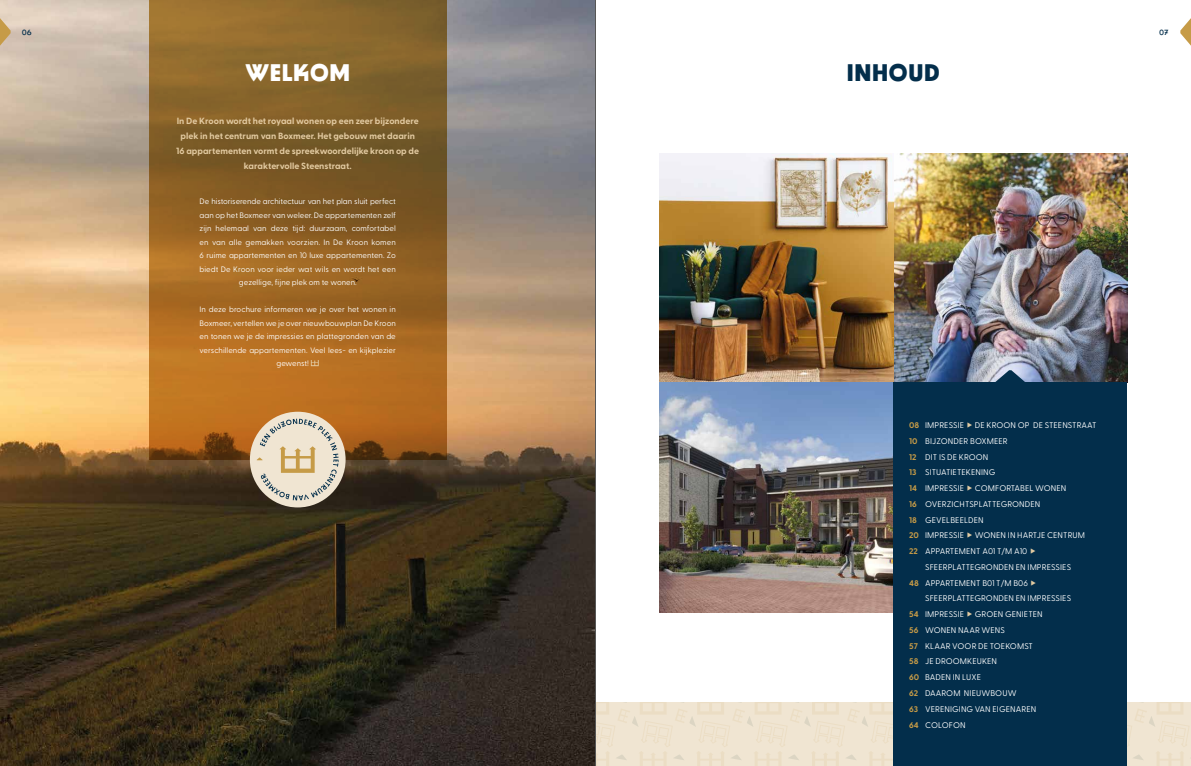
<style>
.page{position:relative;width:1191px;height:766px;background:#fff}
.page>*{position:absolute;margin:0;border:0;box-sizing:border-box;transform-origin:0 0}
.t1{font:700 24px "BD Supper";color:#fff}
.t2{font:700 24px "BD Supper";color:#032e4b}
.t3{font:700 9px/15px "Greycliff CF";color:#e2caa1;text-align:center}
.t4{font:8.25px/15.8px "Greycliff CF";letter-spacing:.01em;color:#fff}
.t5{font:7.88px/13.5px "Greycliff CF";color:#fff;text-align:center}
.t6{font:7.5px "BD Supper";color:#032e4b}
.s1{font-weight:700;color:#c69b47}
</style>
<div class="page">
<svg style="left:595px;top:702px;width:596px;height:64px;background:#ece1ce"></svg>
<img style="left:659px;top:153px;width:468px;height:230px">
<img style="left:659px;top:383px;width:234px;height:229px">
<img style="left:0;top:0;width:595px;height:765px">
<div style="left:893px;top:383px;width:234px;height:382px;background:#032e4b"></div>
<svg style="left:994px;top:370px;width:32px;height:13px"></svg>
<svg style="left:149px;top:0;width:297px;height:459px;background:#976525"></svg>
<div style="left:250px;top:411px;width:95px;height:96px;background:#f0e5d2;border-radius:50%"></div>
<svg style="left:257px;top:418px;width:81px;height:82px"></svg>
<svg style="left:310px;top:360px;width:9px;height:6px"></svg>
<svg style="left:1180px;top:18px;width:11px;height:28px"></svg>
<svg style="left:0;top:11px;width:11px;height:42px"></svg>
<hr style="left:595px;top:0;width:1px;height:765px;background:#575756">
<p class="t6" style="left:22px;top:28px;width:12px">06</p>
<p class="t6" style="left:1159px;top:28px;width:11px">07</p>
<h1 class="t1" style="left:245px;top:57px;width:107px">WELKOM</h1>
<p class="t3" style="left:176px;top:113px;width:244px">In De Kroon wordt het royaal wonen op een zeer bijzondere plek in het centrum van Boxmeer. Het gebouw met daarin 16 appartementen vormt de spreekwoordelijke kroon op de karaktervolle Steenstraat.</p>
<p class="t5" style="left:200px;top:194px;width:198px">De historiserende architectuur van het plan sluit perfect aan op het Boxmeer van weleer. De appartementen zelf zijn helemaal van deze tijd: duurzaam, comfortabel en van alle gemakken voorzien. In De Kroon komen 6 ruime appartementen en 10 luxe appartementen. Zo biedt De Kroon voor ieder wat wils en wordt het een gezellige, fijne plek om te wonen.</p>
<p class="t5" style="left:200px;top:302px;width:198px">In deze brochure informeren we je over het wonen in</p>
<p class="t5" style="left:200px;top:315px;width:198px">Boxmeer, vertellen we je over nieuwbouwplan De Kroon</p>
<p class="t5" style="left:200px;top:329px;width:198px">en tonen we je de impressies en plattegronden van de</p>
<p class="t5" style="left:200px;top:342px;width:198px">verschillende appartementen. Veel lees- en kijkplezier</p>
<p class="t5" style="left:276px;top:356px;width:34px">gewenst!</p>
<h1 class="t2" style="left:846px;top:57px;width:95px">INHOUD</h1>
<p class="t4" style="left:909px;top:416px;width:189px;text-indent:66px">DE KROON OP DE STEENSTRAAT<br><span class="s1">10</span> BIJZONDER BOXMEER<br><span class="s1">12</span> DIT IS DE KROON<br><span class="s1">13</span> SITUATIETEKENING<br><span class="s1">14</span> IMPRESSIE</p>
<p class="t4" style="left:909px;top:416px;width:56px"><span class="s1">08</span> IMPRESSIE</p>
<p class="t4" style="left:909px;top:479px;width:159px;text-indent:66px">COMFORTABEL WONEN<br><span class="s1">16</span> OVERZICHTSPLATTEGRONDEN<br><span class="s1">18</span> GEVELBEELDEN<br><span class="s1">20</span> IMPRESSIE</p>
<p class="t4" style="left:975px;top:527px;width:111px">WONEN IN HARTJE CENTRUM</p>
<p class="t4" style="left:909px;top:542px;width:120px"><span class="s1">22</span> APPARTEMENT A01 T/M A10</p>
<p class="t4" style="left:925px;top:558px;width:147px">SFEERPLATTEGRONDEN EN IMPRESSIES</p>
<p class="t4" style="left:909px;top:574px;width:120px"><span class="s1">48</span> APPARTEMENT B01 T/M B06</p>
<p class="t4" style="left:925px;top:590px;width:147px">SFEERPLATTEGRONDEN EN IMPRESSIES</p>
<p class="t4" style="left:909px;top:605px;width:56px"><span class="s1">54</span> IMPRESSIE</p>
<p class="t4" style="left:909px;top:605px;width:135px;text-indent:66px">GROEN GENIETEN<br><span class="s1">56</span> WONEN NAAR WENS<br><span class="s1">57</span> KLAAR VOOR DE TOEKOMST<br><span class="s1">58</span> JE DROOMKEUKEN<br><span class="s1">60</span> BADEN IN LUXE<br><span class="s1">62</span> DAAROM NIEUWBOUW<br><span class="s1">63</span> VERENIGING VAN EIGENAREN<br><span class="s1">64</span> COLOFON</p>
</div>
